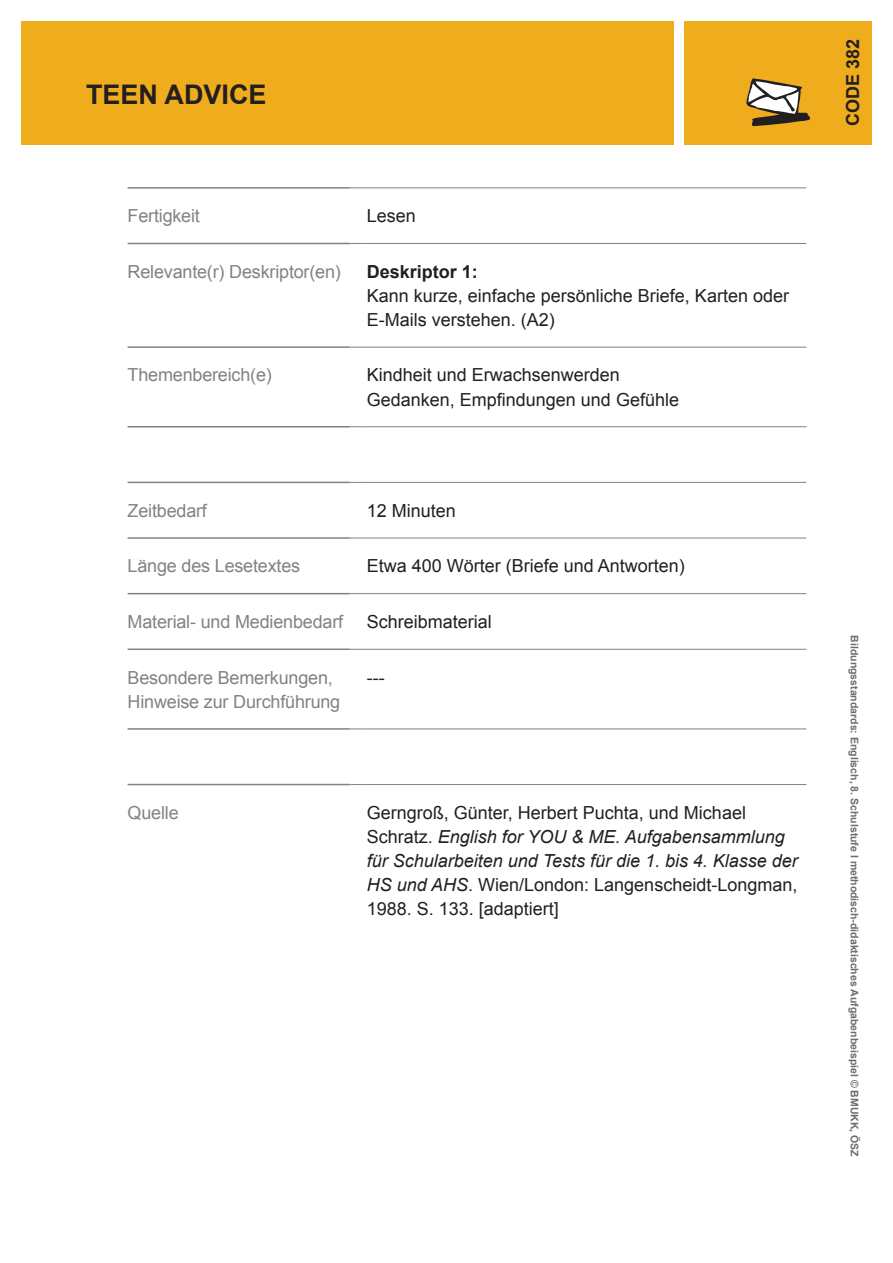
<style>
.page{position:relative;width:893px;height:1263px;background:#fff}
.page>*{position:absolute;margin:0;border:0;box-sizing:border-box;transform-origin:0 0}
.t1{font:700 27px "Arial";color:#231f20}
.t2{font:18px/24px "Arial";color:#231f20}
.t3{font:18px/24px "Arial";letter-spacing:-.01em;color:#808285}
.t4{font:700 18px "Arial";color:#231f20}
.t5{font:700 10.5px "Arial";color:#6c6d70}
.s1{font-style:italic}
</style>
<div class="page">
<div style="left:685px;top:21px;width:187px;height:124px;background:#efac1c"></div>
<div style="left:21px;top:21px;width:652px;height:124px;background:#efac1c"></div>
<svg style="left:746px;top:78px;width:64px;height:48px"></svg>
<hr style="left:128px;top:187px;width:222px;height:2px;background:#808285">
<hr style="left:128px;top:243px;width:222px;height:1px;background:#808285">
<hr style="left:128px;top:346px;width:222px;height:2px;background:#808285">
<hr style="left:128px;top:426px;width:222px;height:1px;background:#808285">
<hr style="left:128px;top:482px;width:222px;height:1px;background:#808285">
<hr style="left:128px;top:537px;width:222px;height:2px;background:#808285">
<hr style="left:128px;top:593px;width:222px;height:1px;background:#808285">
<hr style="left:128px;top:648px;width:222px;height:2px;background:#808285">
<hr style="left:128px;top:728px;width:222px;height:2px;background:#808285">
<hr style="left:128px;top:784px;width:222px;height:1px;background:#808285">
<svg style="left:350px;top:188px;width:17px;height:1px"></svg>
<hr style="left:367px;top:188px;width:439px;height:1px;background:#808285">
<svg style="left:350px;top:243px;width:17px;height:1px"></svg>
<hr style="left:367px;top:243px;width:439px;height:1px;background:#808285">
<svg style="left:350px;top:347px;width:17px;height:1px"></svg>
<hr style="left:367px;top:347px;width:439px;height:1px;background:#808285">
<svg style="left:350px;top:426px;width:17px;height:1px"></svg>
<hr style="left:367px;top:426px;width:439px;height:1px;background:#808285">
<svg style="left:350px;top:482px;width:17px;height:1px"></svg>
<hr style="left:367px;top:482px;width:439px;height:1px;background:#808285">
<svg style="left:350px;top:538px;width:17px;height:1px"></svg>
<hr style="left:367px;top:538px;width:439px;height:1px;background:#808285">
<svg style="left:350px;top:593px;width:17px;height:1px"></svg>
<hr style="left:367px;top:593px;width:439px;height:1px;background:#808285">
<svg style="left:350px;top:649px;width:17px;height:1px"></svg>
<hr style="left:367px;top:649px;width:439px;height:1px;background:#808285">
<svg style="left:350px;top:729px;width:17px;height:1px"></svg>
<hr style="left:367px;top:729px;width:439px;height:1px;background:#808285">
<svg style="left:350px;top:784px;width:17px;height:1px"></svg>
<hr style="left:367px;top:784px;width:439px;height:1px;background:#808285">
<h1 class="t1" style="left:86px;top:76px;width:182px">TEEN ADVICE</h1>
<p class="t3" style="left:128px;top:204px;width:74px">Fertigkeit</p>
<p class="t2" style="left:367px;top:204px;width:51px">Lesen</p>
<p class="t3" style="left:128px;top:260px;width:215px">Relevante(r) Deskriptor(en)</p>
<p class="t4" style="left:367px;top:260px;width:113px">Deskriptor 1:</p>
<p class="t2" style="left:367px;top:284px;width:424px">Kann kurze, einfache persönliche Briefe, Karten oder<br>E-Mails verstehen. (A2)</p>
<p class="t3" style="left:128px;top:363px;width:146px">Themenbereich(e)</p>
<p class="t2" style="left:367px;top:363px;width:314px">Kindheit und Erwachsenwerden<br>Gedanken, Empfindungen und Gefühle</p>
<p class="t3" style="left:128px;top:499px;width:81px">Zeitbedarf</p>
<p class="t2" style="left:367px;top:499px;width:91px">12 Minuten</p>
<p class="t3" style="left:128px;top:554px;width:174px">Länge des Lesetextes</p>
<p class="t2" style="left:367px;top:554px;width:320px">Etwa 400 Wörter (Briefe und Antworten)</p>
<p class="t3" style="left:128px;top:610px;width:217px">Material- und Medienbedarf</p>
<p class="t2" style="left:367px;top:610px;width:127px">Schreibmaterial</p>
<p class="t3" style="left:128px;top:665px;width:214px">Besondere Bemerkungen,<br>Hinweise zur Durchführung</p>
<p class="t2" style="left:367px;top:665px;width:19px">---</p>
<p class="t3" style="left:128px;top:801px;width:53px">Quelle</p>
<p class="t2" style="left:367px;top:801px;width:433px">Gerngroß, Günter, Herbert Puchta, und Michael Schratz. <span class="s1">English for YOU &amp; ME. Aufgabensammlung für Schularbeiten und Tests für die 1. bis 4. Klasse der HS und AHS</span>. Wien/London: Langenscheidt-Longman, 1988. S. 133. [adaptiert]</p>
<p class="t4" style="left:841px;top:126px;width:89px;rotate:-90deg">CODE 382</p>
<p class="t5" style="left:862px;top:635px;width:523px;rotate:90deg">Bildungsstandards: Englisch, 8. Schulstufe I methodisch-didaktisches Aufgabenbeispiel © BMUKK, ÖSZ</p>
</div>
